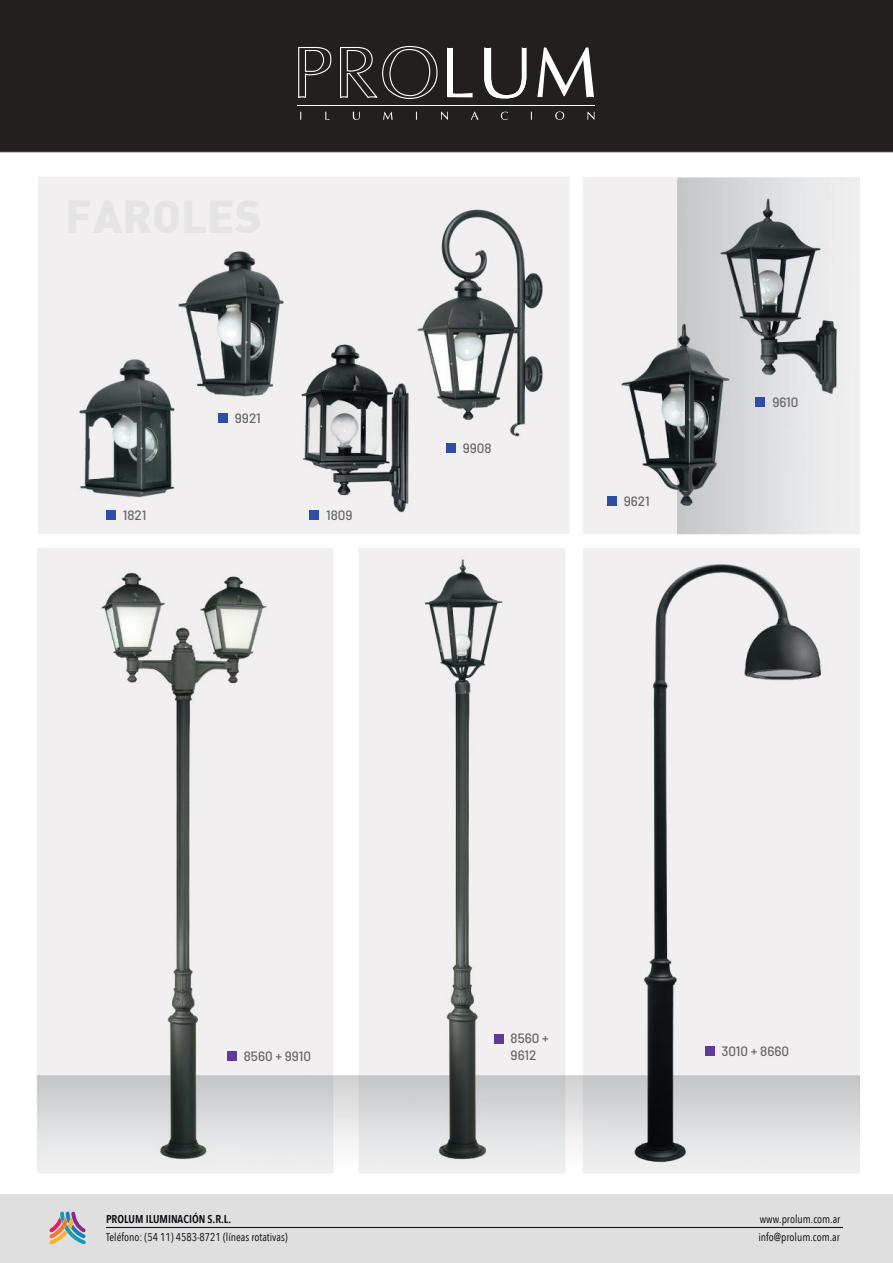
<style>
.page{position:relative;width:893px;height:1263px;background:#fff}
.page>*{position:absolute;margin:0;border:0;box-sizing:border-box;transform-origin:0 0}
.t1{font:500 13.5px/16.2px "Barlow";color:#656365}
.t2{font:11.4px "Avenir Next Condensed";color:#05060b}
.t3{font:600 11.4px "Avenir Next Condensed";color:#05060b}
</style>
<div class="page">
<img style="left:0;top:0;width:893px;height:1195px">
<div style="left:0;top:1195px;width:893px;height:68px;background:#e0dfdf"></div>
<svg style="left:50px;top:1211px;width:35px;height:33px"></svg>
<hr style="left:106px;top:1227px;width:737px;height:1px;background:#05060b">
<svg style="left:298px;top:46px;width:34px;height:53px;background:#413e3d"></svg>
<svg style="left:339px;top:46px;width:99px;height:54px;background:#3e3a39"></svg>
<svg style="left:537px;top:48px;width:57px;height:49px"></svg>
<svg style="left:484px;top:48px;width:42px;height:50px"></svg>
<svg style="left:447px;top:48px;width:26px;height:49px"></svg>
<hr style="left:297px;top:105px;width:298px;height:1px;background:#fff">
<svg style="left:300px;top:111px;width:294px;height:9px;background:#302d2c"></svg>
<div style="left:607px;top:496px;width:10px;height:10px;background:#2d4ea4"></div>
<div style="left:446px;top:443px;width:10px;height:10px;background:#2d4ea4"></div>
<div style="left:309px;top:510px;width:10px;height:10px;background:#2d4ea4"></div>
<div style="left:106px;top:510px;width:10px;height:10px;background:#2d4ea4"></div>
<div style="left:218px;top:413px;width:10px;height:10px;background:#2d4ea4"></div>
<div style="left:756px;top:397px;width:9px;height:10px;background:#2d4ea4"></div>
<div style="left:705px;top:1046px;width:9px;height:10px;background:#5f3b97"></div>
<div style="left:227px;top:1051px;width:10px;height:10px;background:#5f3b97"></div>
<div style="left:494px;top:1034px;width:9px;height:9px;background:#5f3b97"></div>
<p class="t1" style="left:235px;top:409px;width:28px">9921</p>
<p class="t1" style="left:123px;top:506px;width:25px">1821</p>
<p class="t1" style="left:326px;top:506px;width:28px">1809</p>
<p class="t1" style="left:463px;top:439px;width:30px">9908</p>
<p class="t1" style="left:624px;top:493px;width:27px">9621</p>
<p class="t1" style="left:772px;top:393px;width:28px">9610</p>
<p class="t1" style="left:244px;top:1047px;width:69px">8560 + 9910</p>
<p class="t3" style="left:106px;top:1209px;width:127px">PROLUM ILUMINACIÓN S.R.L.</p>
<p class="t1" style="left:511px;top:1030px;width:40px">8560 +<br>9612</p>
<p class="t1" style="left:721px;top:1043px;width:69px">3010 + 8660</p>
<p class="t2" style="left:760px;top:1209px;width:82px">www.prolum.com.ar</p>
<p class="t2" style="left:106px;top:1227px;width:183px">Teléfono: (54 11) 4583-8721 (líneas rotativas)</p>
<p class="t2" style="left:758px;top:1227px;width:83px">info@prolum.com.ar</p>
</div>
